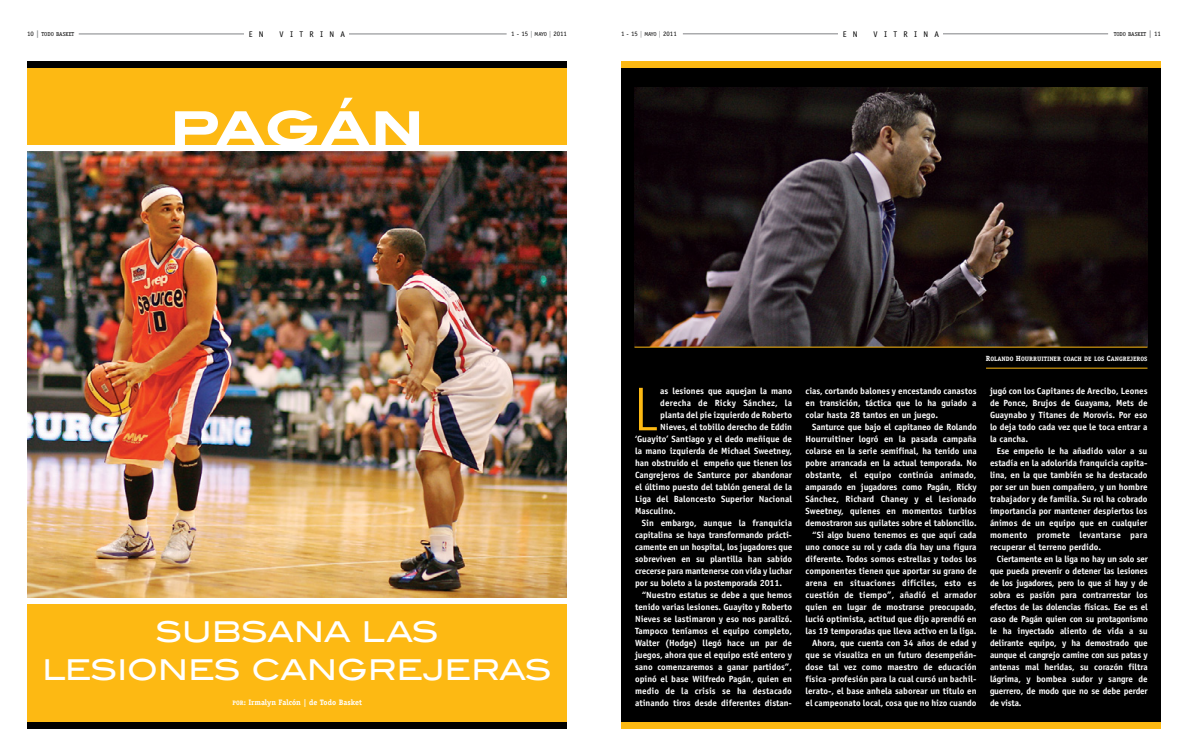
<style>
.page{position:relative;width:1188px;height:756px;background:#fff}
.page>*{position:absolute;margin:0;border:0;box-sizing:border-box;transform-origin:0 0}
.t1{font:300 condensed 58.88px "Univers";color:#fdb913}
.t2{font:700 56.25px "Blair ITC";letter-spacing:-.01em;color:#fff}
.t3{font:28.65px/37.5px "Blair ITC Medium SC850";letter-spacing:-.02em;color:#fff;text-align:center}
.t4{font:700 9px/12px "Officina Sans";color:#fff;text-align:justify}
.t5{font:700 9px "Officina Sans";letter-spacing:.02em;color:#fff}
.t6{font:8.32px "Officina Sans Book SC850";letter-spacing:.765em;color:#000}
.t7{font:700 7.88px "Officina Serif";color:#fff}
.t8{font:6.75px "Officina Sans Book SC850";color:#000}
.t9{font:6.38px "Officina Serif Bold SC850";color:#fff}
.t10{font:5.78px "Officina Serif Book SC850";color:#000}
.s1{font-family:"Officina Sans Book SC850";font-size:6.75px}
.s2{font-family:"Officina Sans Bold SC850";font-size:7.5px;color:#808285}
.s3{color:#808285}
.s4{font-size:5.78px}
.s5{font-family:"Officina Serif Bold SC850";font-weight:400;font-size:6.38px}
.s6{font-size:7.5px}
</style>
<div class="page">
<div style="left:621px;top:68px;width:540px;height:654px;background:#000"></div>
<div style="left:27px;top:68px;width:540px;height:77px;background:#fdb913"></div>
<div style="left:27px;top:604px;width:540px;height:118px;background:#fdb913"></div>
<hr style="left:79px;top:34px;width:428px;height:1px;background:#808285">
<hr style="left:683px;top:34px;width:425px;height:1px;background:#808285">
<div style="left:245px;top:30px;width:104px;height:8px;background:#fff"></div>
<img style="left:27px;top:152px;width:540px;height:445px">
<img style="left:635px;top:88px;width:513px;height:259px">
<div style="left:621px;top:61px;width:540px;height:7px;background:#fdb913"></div>
<hr style="left:635px;top:347px;width:513px;height:1px;background:#fdb913">
<hr style="left:986px;top:368px;width:161px;height:1px;background:#fdb913">
<div style="left:839px;top:30px;width:104px;height:8px;background:#fff"></div>
<div style="left:27px;top:61px;width:540px;height:7px;background:#000"></div>
<div style="left:27px;top:722px;width:540px;height:7px;background:#000"></div>
<div style="left:621px;top:722px;width:540px;height:7px;background:#fdb913"></div>
<p class="t10" style="left:27px;top:30px;width:49px"><span class="s1">10</span> <span class="s2">|</span> TODO BASKET</p>
<p class="t6" style="left:249px;top:29px;width:16px">E N</p>
<p class="t6" style="left:280px;top:29px;width:67px">VITRINA</p>
<p class="t8" style="left:511px;top:29px;width:57px">1 - 15 <span class="s3">|</span> <span class="s4">MAYO</span> <span class="s3">|</span> 2011</p>
<p class="t8" style="left:621px;top:29px;width:57px">1 - 15 <span class="s3">|</span> <span class="s4">MAYO</span> <span class="s3">|</span> 2011</p>
<p class="t10" style="left:1114px;top:30px;width:49px">TODO BASKET <span class="s2">|</span> <span class="s1">11</span></p>
<p class="t6" style="left:843px;top:29px;width:16px">E N</p>
<p class="t6" style="left:874px;top:29px;width:67px">VITRINA</p>
<h2 class="t2" style="left:169px;top:91px;width:257px">pagán</h2>
<h3 class="t3" style="left:42px;top:613px;width:511px">SUBSANA LAS<br>LESIONES CANGREJERAS</h3>
<p class="t7" style="left:232px;top:698px;width:131px"><span class="s5">POR</span><span class="s6">:</span> Irmalyn Falcón | de Todo Basket</p>
<h1 class="t1" style="left:635px;top:374px;width:24px">L</h1>
<p class="t4" style="left:660px;top:385px;width:133px">as lesiones que aquejan la mano</p>
<p class="t5" style="left:660px;top:398px;width:133px">derecha de Ricky Sánchez, la</p>
<p class="t4" style="left:660px;top:409px;width:133px">planta del pie izquierdo de Roberto</p>
<p class="t4" style="left:660px;top:421px;width:133px">Nieves, el tobillo derecho de Eddin</p>
<p class="t4" style="left:635px;top:433px;width:158px">‘Guayito’ Santiago y el dedo meñique de</p>
<p class="t4" style="left:635px;top:445px;width:158px">la mano izquierda de Michael Sweetney,</p>
<p class="t4" style="left:635px;top:457px;width:158px">han obstruido el empeño que tienen los</p>
<p class="t4" style="left:635px;top:469px;width:158px">Cangrejeros de Santurce por abandonar</p>
<p class="t4" style="left:635px;top:481px;width:159px">el último puesto del tablón general de la</p>
<p class="t4" style="left:635px;top:493px;width:158px">Liga del Baloncesto Superior Nacional</p>
<p class="t4" style="left:635px;top:505px;width:42px">Masculino.</p>
<p class="t4" style="left:642px;top:517px;width:152px">Sin embargo, aunque la franquicia</p>
<p class="t4" style="left:635px;top:529px;width:158px">capitalina se haya transformando prácti-</p>
<p class="t4" style="left:635px;top:541px;width:159px">camente en un hospital, los jugadores que</p>
<p class="t4" style="left:635px;top:553px;width:159px">sobreviven en su plantilla han sabido</p>
<p class="t4" style="left:635px;top:565px;width:159px">crecerse para mantenerse con vida y luchar</p>
<p class="t4" style="left:635px;top:577px;width:149px">por su boleto a la postemporada 2011.</p>
<p class="t4" style="left:642px;top:589px;width:152px">“Nuestro estatus se debe a que hemos</p>
<p class="t4" style="left:635px;top:601px;width:159px">tenido varias lesiones. Guayito y Roberto</p>
<p class="t4" style="left:635px;top:613px;width:158px">Nieves se lastimaron y eso nos paralizó.</p>
<p class="t4" style="left:635px;top:625px;width:158px">Tampoco teníamos el equipo completo,</p>
<p class="t4" style="left:635px;top:637px;width:158px">Walter (Hodge) llegó hace un par de</p>
<p class="t4" style="left:635px;top:649px;width:159px">juegos, ahora que el equipo esté entero y</p>
<p class="t4" style="left:635px;top:661px;width:158px">sano comenzaremos a ganar partidos”,</p>
<p class="t4" style="left:635px;top:673px;width:158px">opinó el base Wilfredo Pagán, quien en</p>
<p class="t4" style="left:635px;top:685px;width:158px">medio de la crisis se ha destacado</p>
<p class="t4" style="left:635px;top:697px;width:158px">atinando tiros desde diferentes distan-</p>
<p class="t9" style="left:986px;top:355px;width:163px"><span class="s6">R</span>OLANDO <span class="s6">H</span>OURRUITINER COACH DE LOS <span class="s6">C</span>ANGREJEROS</p>
<p class="t4" style="left:806px;top:385px;width:173px">cias, cortando balones y encestando canastos en transición, táctica que lo ha guiado a colar hasta 28 tantos en un juego.</p>
<p class="t4" style="left:806px;top:421px;width:173px;text-align:right">Santurce que bajo el capitaneo de Rolando Hourruitiner logró en la pasada campaña colarse en la serie semifinal, ha tenido una pobre arrancada en la actual temporada. No obstante, el equipo continúa animado, amparado en jugadores como Pagán, Ricky Sánchez, Richard Chaney y el lesionado Sweetney, quienes en momentos turbios demostraron sus quilates sobre el tabloncillo. “Si algo bueno tenemos es que aquí cada uno conoce su rol y cada día hay una figura diferente. Todos somos estrellas y todos los componentes tienen que aportar su grano de arena en situaciones difíciles, esto es cuestión de tiempo”, añadió el armador quien en lugar de mostrarse preocupado, lució optimista, actitud que dijo aprendió en las 19 temporadas que lleva activo en la liga.<br>Ahora, que cuenta con 34 años de edad y que se visualiza en un futuro desempeñán&shy;dose tal vez como maestro de educación física -profesión para la cual cursó un bachil&shy;lerato-, el base anhela saborear un título en el campeonato local, cosa que no hizo cuando</p>
<p class="t4" style="left:990px;top:385px;width:159px">jugó con los Capitanes de Arecibo, Leones de Ponce, Brujos de Guayama, Mets de Guaynabo y Titanes de Morovis. Por eso lo deja todo cada vez que le toca entrar a la cancha.</p>
<p class="t4" style="left:990px;top:445px;width:159px;text-indent:7px">Ese empeño le ha añadido valor a su estadía en la adolorida franquicia capita&shy;lina, en la que también se ha destacado por ser un buen compañero, y un hombre trabajador y de familia. Su rol ha cobrado importancia por mantener despiertos los ánimos de un equipo que en cualquier momento promete levantarse para recuperar el terreno perdido.</p>
<p class="t4" style="left:990px;top:553px;width:159px;text-indent:7px">Ciertamente en la liga no hay un solo ser que pueda prevenir o detener las lesiones de los jugadores, pero lo que si hay y de sobra es pasión para contrarrestar los efectos de las dolencias físicas. Ese es el caso de Pagán quien con su protagonismo le ha inyectado aliento de vida a su delirante equipo, y ha demostrado que aunque el cangrejo camine con sus patas y antenas mal heridas, su corazón filtra lágrima, y bombea sudor y sangre de guerrero, de modo que no se debe perder de vista.</p>
</div>
